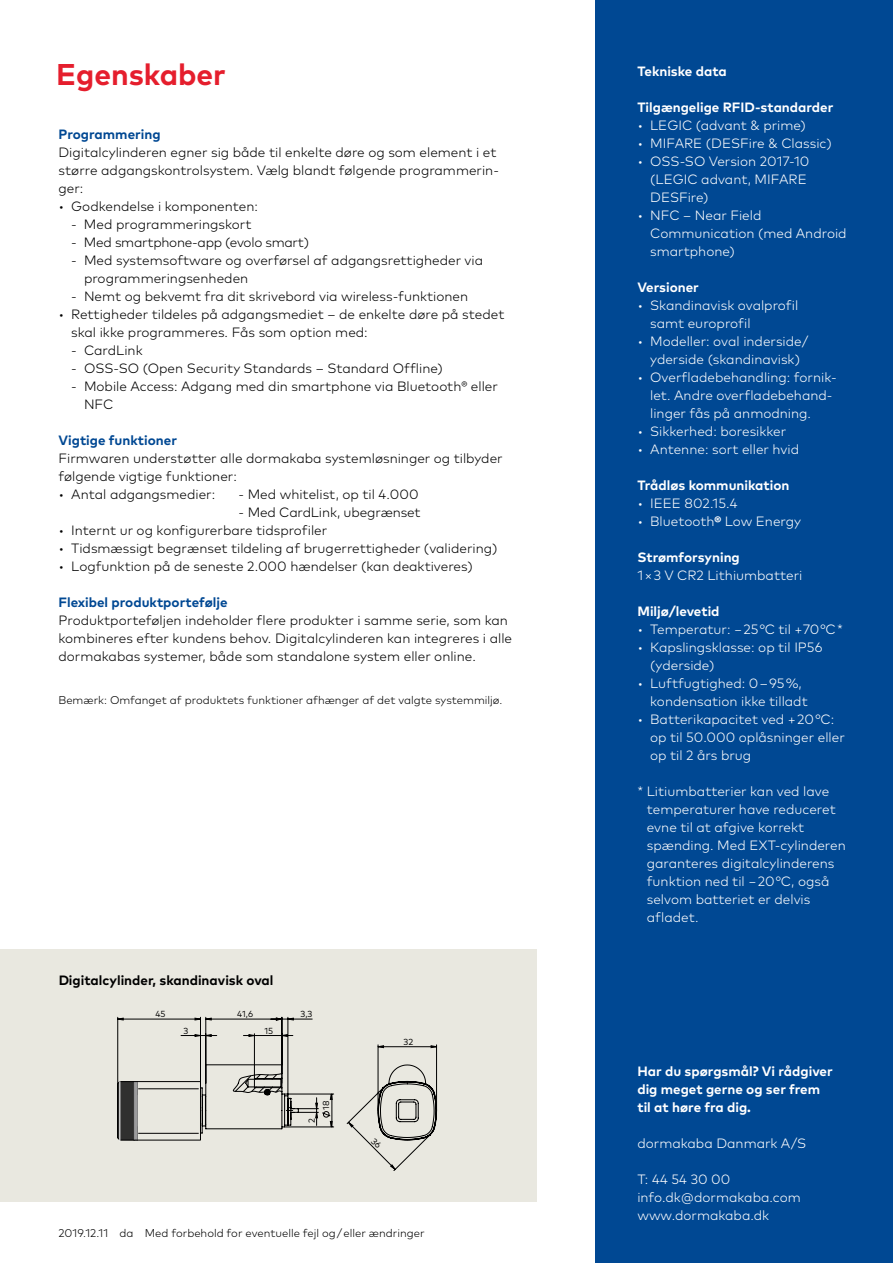
<style>
.page{position:relative;width:893px;height:1263px;background:#fff}
.page>*{position:absolute;margin:0;border:0;box-sizing:border-box;transform-origin:0 0}
.t1{font:700 30px "Mark Pro";color:#e51e2d}
.t2{font:300 13.5px/18px "Mark Pro";color:#000}
.t3{font:300 13.5px/18px "Mark Pro";color:#fff}
.t4{font:700 13.5px/18px "Mark Pro";color:#fff}
.t5{font:700 13.5px "Mark Pro";color:#004893}
.t6{font:700 13.5px "Mark Pro";color:#000}
.t7{font:300 13.5px "Mark Pro";letter-spacing:-.02em;color:#000}
.t8{font:300 11.25px "Mark Pro";color:#000}
.t9{font:8.85px "Mark Pro";color:#000}
.s1{font-weight:700}
</style>
<div class="page">
<div style="left:595px;top:0;width:298px;height:1263px;background:#004893"></div>
<div style="left:0;top:949px;width:537px;height:252px;background:#e9e8e0"></div>
<hr style="left:288px;top:1017px;width:1px;height:79px;background:#000">
<hr style="left:206px;top:1017px;width:1px;height:66px;background:#000">
<hr style="left:282px;top:1017px;width:1px;height:66px;background:#000">
<hr style="left:117px;top:1017px;width:1px;height:93px;background:#000">
<hr style="left:200px;top:1017px;width:1px;height:66px;background:#000">
<hr style="left:285px;top:1094px;width:49px;height:1px;background:#000">
<hr style="left:285px;top:1127px;width:49px;height:1px;background:#000">
<svg style="left:117px;top:1018px;width:216px;height:123px"></svg>
<svg style="left:346px;top:1044px;width:91px;height:127px"></svg>
<h1 class="t1" style="left:56px;top:52px;width:171px">Egenskaber</h1>
<p class="t5" style="left:58px;top:124px;width:104px">Programmering</p>
<p class="t2" style="left:58px;top:143px;width:442px">Digitalcylinderen egner sig både til enkelte døre og som element i et større adgangskontrolsystem. Vælg blandt følgende programmerin&shy;ger:</p>
<p class="t2" style="left:58px;top:197px;width:201px">• Godkendelse i komponenten:</p>
<p class="t2" style="left:71px;top:215px;width:182px">- Med programmeringskort</p>
<p class="t7" style="left:71px;top:233px;width:239px">- Med smartphone-app (evolo smart)</p>
<p class="t2" style="left:84px;top:251px;width:401px;text-indent:-13px">- Med systemsoftware og overførsel af adgangsrettigheder via programmeringsenheden</p>
<p class="t2" style="left:71px;top:287px;width:398px">- Nemt og bekvemt fra dit skrivebord via wireless-funktionen</p>
<p class="t2" style="left:71px;top:305px;width:435px;text-indent:-13px">• Rettigheder tildeles på adgangsmediet – de enkelte døre på stedet skal ikke programmeres. Fås som option med:</p>
<p class="t2" style="left:71px;top:341px;width:73px">- CardLink</p>
<p class="t2" style="left:71px;top:359px;width:373px">- OSS-SO (Open Security Standards – Standard Offline)</p>
<p class="t2" style="left:84px;top:377px;width:415px;text-indent:-13px">- Mobile Access: Adgang med din smartphone via Bluetooth® eller<br>NFC</p>
<p class="t5" style="left:59px;top:430px;width:120px">Vigtige funktioner</p>
<p class="t2" style="left:59px;top:449px;width:446px">Firmwaren understøtter alle dormakaba systemløsninger og tilbyder følgende vigtige funktioner:</p>
<p class="t2" style="left:59px;top:485px;width:158px">• Antal adgangsmedier:</p>
<p class="t2" style="left:239px;top:485px;width:182px">- Med whitelist, op til 4.000</p>
<p class="t2" style="left:239px;top:503px;width:184px">- Med CardLink, ubegrænset</p>
<p class="t2" style="left:59px;top:521px;width:270px">• Internt ur og konfigurerbare tidsprofiler</p>
<p class="t2" style="left:59px;top:539px;width:441px">• Tidsmæssigt begrænset tildeling af brugerrettigheder (validering)</p>
<p class="t2" style="left:59px;top:557px;width:416px">• Logfunktion på de seneste 2.000 hændelser (kan deaktiveres)</p>
<p class="t5" style="left:59px;top:592px;width:171px">Flexibel produktportefølje</p>
<p class="t2" style="left:59px;top:611px;width:455px">Produktporteføljen indeholder flere produkter i samme serie, som kan kombineres efter kundens behov. Digitalcylinderen kan integreres i alle dormakabas systemer, både som standalone system eller online.</p>
<p class="t8" style="left:58px;top:692px;width:445px">Bemærk: Omfanget af produktets funktioner afhænger af det valgte systemmiljø.</p>
<p class="t6" style="left:58px;top:970px;width:216px">Digitalcylinder, skandinavisk oval</p>
<p class="t9" style="left:155px;top:1007px;width:12px">45</p>
<p class="t9" style="left:183px;top:1024px;width:6px">3</p>
<p class="t9" style="left:237px;top:1007px;width:18px">41,6</p>
<p class="t9" style="left:265px;top:1024px;width:10px">15</p>
<p class="t9" style="left:301px;top:1007px;width:13px">3,3</p>
<p class="t9" style="left:305px;top:1123px;width:6px;rotate:-90deg">2</p>
<p class="t9" style="left:320px;top:1110px;width:11px;rotate:-90deg">18</p>
<p class="t9" style="left:404px;top:1035px;width:11px">32</p>
<p class="t8" style="left:58px;top:1224px;width:368px">2019.12.11 da Med forbehold for eventuelle fejl og / eller ændringer</p>
<p class="t4" style="left:637px;top:62px;width:91px">Tekniske data</p>
<p class="t4" style="left:637px;top:98px;width:198px">Tilgængelige RFID-standarder</p>
<p class="t3" style="left:637px;top:116px;width:170px">• LEGIC (advant &amp; prime)</p>
<p class="t3" style="left:637px;top:134px;width:196px">• MIFARE (DESFire &amp; Classic)</p>
<p class="t3" style="left:650px;top:152px;width:161px;text-indent:-13px">• OSS-SO Version 2017-10 (LEGIC advant, MIFARE<br>DESFire)</p>
<p class="t3" style="left:650px;top:206px;width:198px;text-indent:-13px">• NFC – Near Field<br>Communication (med Android smartphone)</p>
<p class="t4" style="left:637px;top:278px;width:63px">Versioner</p>
<p class="t3" style="left:650px;top:296px;width:150px;text-indent:-13px">• Skandinavisk ovalprofil samt europrofil</p>
<p class="t3" style="left:637px;top:332px;width:172px;text-align:center">• Modeller: oval inderside/ yderside (skandinavisk)</p>
<p class="t3" style="left:650px;top:368px;width:188px;text-indent:-13px">• Overfladebehandling: fornik&shy;let. Andre overfladebehand&shy;linger fås på anmodning.</p>
<p class="t3" style="left:637px;top:422px;width:150px">• Sikkerhed: boresikker</p>
<p class="t3" style="left:637px;top:440px;width:163px">• Antenne: sort eller hvid</p>
<p class="t4" style="left:637px;top:475px;width:154px">Trådløs kommunikation</p>
<p class="t3" style="left:637px;top:494px;width:102px">• IEEE 802.15.4</p>
<p class="t3" style="left:637px;top:512px;width:165px">• Bluetooth<span class="s1">®</span> Low Energy</p>
<p class="t4" style="left:637px;top:547px;width:104px">Strømforsyning</p>
<p class="t3" style="left:637px;top:566px;width:166px">1 × 3 V CR2 Lithiumbatteri</p>
<p class="t4" style="left:637px;top:601px;width:84px">Miljø/levetid</p>
<p class="t3" style="left:637px;top:620px;width:207px">• Temperatur: − 25 °C til +70 °C *</p>
<p class="t3" style="left:650px;top:638px;width:174px;text-indent:-13px">• Kapslingsklasse: op til IP56 (yderside)</p>
<p class="t3" style="left:650px;top:674px;width:159px;text-indent:-13px">• Luftfugtighed: 0 – 95 %, kondensation ikke tilladt</p>
<p class="t3" style="left:650px;top:710px;width:196px;text-indent:-13px">• Batterikapacitet ved + 20 °C: op til 50.000 oplåsninger eller op til 2 års brug</p>
<p class="t3" style="left:647px;top:782px;width:200px;text-indent:-9px">* Litiumbatterier kan ved lave temperaturer have reduceret evne til at afgive korrekt spænding. Med EXT-cylinderen garanteres digitalcylinderens funktion ned til − 20 °C, også selvom batteriet er delvis afladet.</p>
<p class="t4" style="left:637px;top:1061px;width:197px">Har du spørgsmål? Vi rådgiver dig meget gerne og ser frem til at høre fra dig.</p>
<p class="t3" style="left:637px;top:1133px;width:170px">dormakaba Danmark A/S</p>
<p class="t3" style="left:637px;top:1169px;width:165px">T: 44 54 30 00 info.dk@dormakaba.com www.dormakaba.dk</p>
</div>
